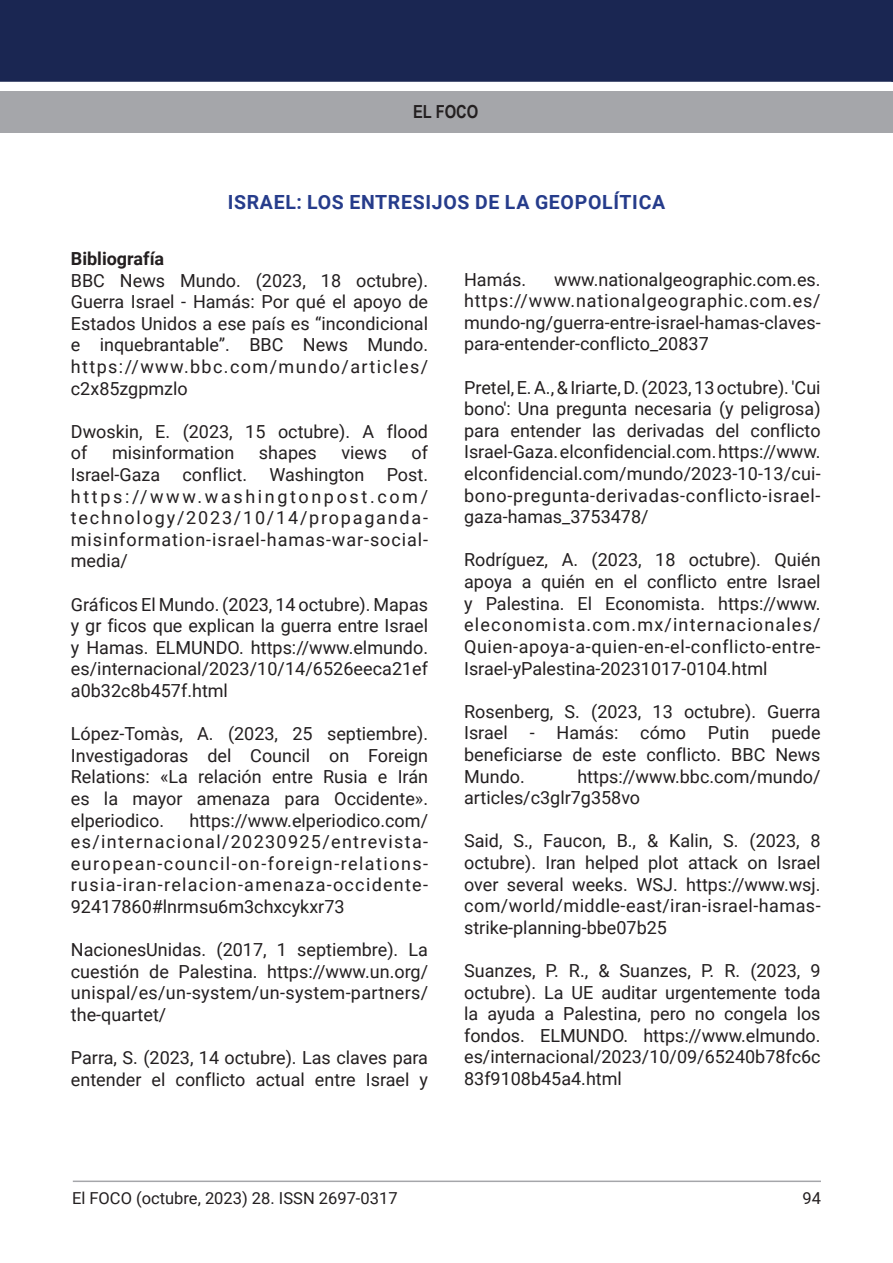
<style>
.page{position:relative;width:893px;height:1263px;background:#fff}
.page>*{position:absolute;margin:0;border:0;box-sizing:border-box;transform-origin:0 0}
.t1{font:700 19.5px "Roboto";letter-spacing:.035em;color:#263c8b}
.t2{font:18px/21.6px "Roboto";color:#231f20;text-align:justify}
.t3{font:700 18px "Roboto";color:#231f20}
.t4{font:700 18px "Arial Narrow";color:#231f20}
.t5{font:16.5px "Roboto";color:#231f20}
</style>
<div class="page">
<div style="left:0;top:0;width:893px;height:82px;background:#1a2652;border:2px solid #1a2652"></div>
<svg style="left:891px;top:0;width:2px;height:82px"></svg>
<hr style="left:892px;top:91px;width:1px;height:41px;background:#a5a6aa">
<div style="left:0;top:91px;width:892px;height:41px;background:#a5a6aa"></div>
<hr style="left:73px;top:1180px;width:748px;height:2px;background:#a5a6aa">
<p class="t4" style="left:413px;top:98px;width:67px">EL FOCO</p>
<p class="t1" style="left:228px;top:188px;width:439px">ISRAEL: LOS ENTRESIJOS DE LA GEOPOLÍTICA</p>
<p class="t3" style="left:71px;top:246px;width:95px">Bibliografía</p>
<p class="t2" style="left:71px;top:269px;width:359px">BBC News Mundo. (2023, 18 octubre).<br>Guerra Israel - Hamás: Por qué el apoyo de Estados Unidos a ese país es “incondicional e inquebrantable”. BBC News Mundo. https://www.bbc.com/mundo/articles/ c2x85zgpmzlo</p>
<p class="t2" style="left:71px;top:420px;width:359px">Dwoskin, E. (2023, 15 octubre). A flood of</p>
<p class="t2" style="left:71px;top:441px;width:359px;text-indent:341px">of Israel-Gaza conflict. Washington Post. https://www.washingtonpost.com/ technology/2023/10/14/propaganda&shy;misinformation-israel-hamas-war-social&shy;media/</p>
<p class="t2" style="left:71px;top:593px;width:359px">Gráficos El Mundo. (2023, 14 octubre). Mapas y gr ficos que explican la guerra entre Israel y Hamas. ELMUNDO. https://www.elmundo. es/internacional/2023/10/14/6526eeca21ef a0b32c8b457f.html</p>
<p class="t2" style="left:71px;top:722px;width:359px">López-Tomàs, A. (2023, 25 septiembre).<br>Investigadoras del Council on Foreign Relations: «La relación entre Rusia e Irán es la mayor amenaza para Occidente». elperiodico.</p>
<p class="t2" style="left:112px;top:441px;width:124px">misinformation</p>
<p class="t2" style="left:259px;top:441px;width:59px">shapes</p>
<p class="t2" style="left:342px;top:441px;width:47px">views</p>
<p class="t2" style="left:71px;top:809px;width:359px;text-indent:119px">https://www.elperiodico.com/ es/internacional/20230925/entrevista&shy;european-council-on-foreign-relations&shy;rusia-iran-relacion-amenaza-occidente-92417860#lnrmsu6m3chxcykxr73</p>
<p class="t2" style="left:71px;top:938px;width:359px">NacionesUnidas. (2017, 1 septiembre). La cuestión de Palestina. https://www.un.org/ unispal/es/un-system/un-system-partners/ the-quartet/</p>
<p class="t2" style="left:71px;top:1046px;width:359px">Parra, S. (2023, 14 octubre). Las claves para entender el conflicto actual entre Israel y</p>
<p class="t2" style="left:464px;top:268px;width:358px;text-indent:90px">www.nationalgeographic.com.es. https://www.nationalgeographic.com.es/ mundo-ng/guerra-entre-israel-hamas-claves&shy;para-entender-conflicto_20837</p>
<p class="t2" style="left:464px;top:376px;width:358px">Pretel, E. A., &amp; Iriarte, D. (2023, 13 octubre). 'Cui bono': Una pregunta necesaria (y peligrosa) para entender las derivadas del conflicto Israel-Gaza. elconfidencial.com. https://www. elconfidencial.com/mundo/2023-10-13/cui&shy;bono-pregunta-derivadas-conflicto-israel&shy;gaza-hamas_3753478/</p>
<p class="t2" style="left:464px;top:549px;width:358px">Rodríguez, A. (2023, 18 octubre). Quién apoya a quién en el conflicto entre Israel y Palestina. El Economista. https://www. eleconomista.com.mx/internacionales/ Quien-apoya-a-quien-en-el-conflicto-entre-Israel-yPalestina-20231017-0104.html</p>
<p class="t2" style="left:464px;top:700px;width:358px">Rosenberg, S. (2023, 13 octubre). Guerra Israel - Hamás: cómo Putin puede beneficiarse de este conflicto. BBC News Mundo.</p>
<p class="t2" style="left:464px;top:268px;width:64px">Hamás.</p>
<p class="t2" style="left:464px;top:765px;width:358px;text-indent:113px">https://www.bbc.com/mundo/ articles/c3glr7g358vo</p>
<p class="t2" style="left:464px;top:829px;width:358px">Said, S., Faucon, B., &amp; Kalin, S. (2023, 8 octubre). Iran helped plot attack on Israel over several weeks. WSJ. https://www.wsj. com/world/middle-east/iran-israel-hamas&shy;strike-planning-bbe07b25</p>
<p class="t2" style="left:464px;top:959px;width:358px">Suanzes, P. R., &amp; Suanzes, P. R. (2023, 9 octubre). La UE auditar urgentemente toda la ayuda a Palestina, pero no congela los fondos. ELMUNDO. https://www.elmundo. es/internacional/2023/10/09/65240b78fc6c 83f9108b45a4.html</p>
<p class="t5" style="left:72px;top:1186px;width:327px">El FOCO (octubre, 2023) 28. ISSN 2697-0317</p>
<p class="t5" style="left:802px;top:1186px;width:20px">94</p>
</div>
